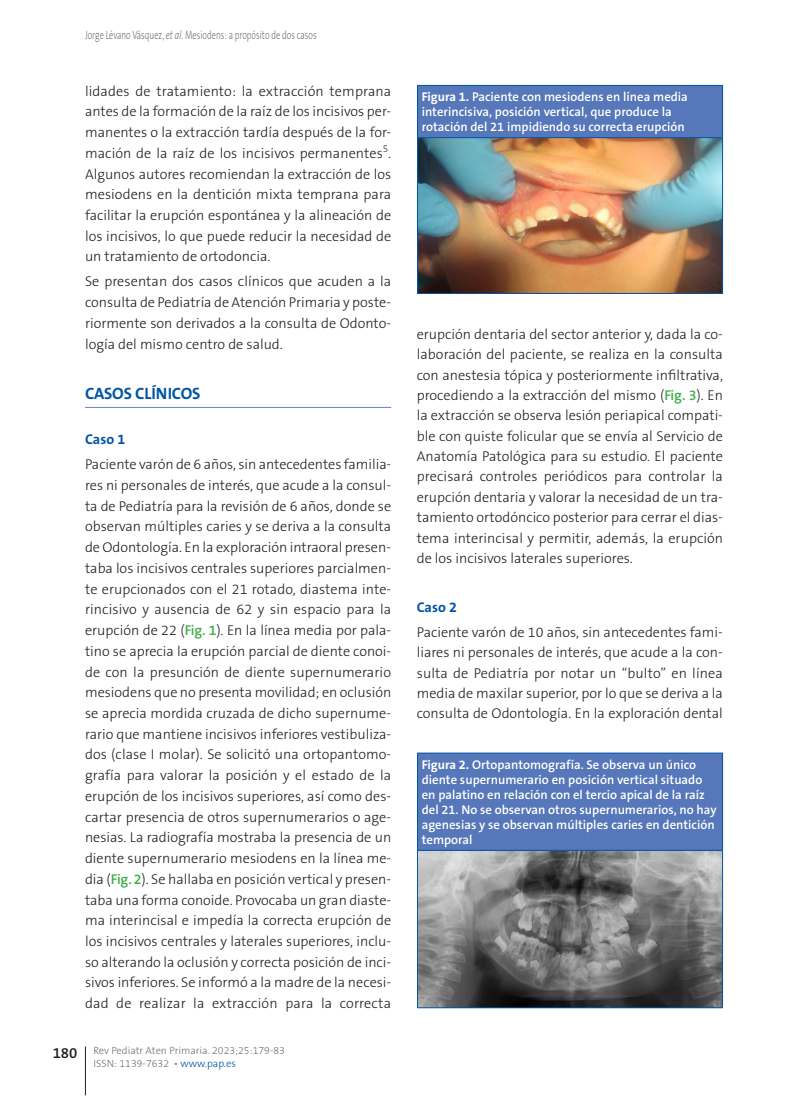
<style>
.page{position:relative;width:808px;height:1106px;background:#fff}
.page>*{position:absolute;margin:0;border:0;box-sizing:border-box;transform-origin:0 0}
._01_LADILLO_1{font:700 16.5px "The Sans B Plus W7";letter-spacing:-.01em;color:#0155a5}
.t1{font:600 15px "The Sans B Plus W6";color:#231f20}
.t2{font:300 14.25px/20.7px "The Sans B Plus W3";color:#231f20;text-align:justify}
._01_LADILLO_2{font:700 14.25px "The Sans B Plus W7";color:#0155a5}
.titulo_tabla{font:600 12.75px/15px "The Sans B Plus W6";color:#fff}
.t3{font:300 12px "The Sans B Plus W3";color:#6a747b;scale:.7 1}
.t4{font:300 10.5px "The Sans B Plus W3";color:#6a747b}
.s1{font-style:italic}
.s2{font-family:"The Sans B Plus W6";font-weight:600;color:#40ae49}
.s3{color:#0155a5}
.s4{font-family:"The Sans B Plus W7";font-weight:700}
</style>
<div class="page">
<hr style="left:85px;top:1046px;width:1px;height:49px;background:#231f20">
<hr style="left:85px;top:407px;width:306px;height:1px;background:#6c84c1">
<img style="left:418px;top:138px;width:304px;height:155px">
<div style="left:417px;top:85px;width:305px;height:53px;background:#5677b9"></div>
<hr style="left:417px;top:86px;width:1px;height:51px;background:#0155a5">
<hr style="left:722px;top:86px;width:1px;height:51px;background:#0155a5">
<hr style="left:417px;top:85px;width:306px;height:1px;background:#0155a5">
<hr style="left:417px;top:138px;width:1px;height:155px;background:#0155a5">
<hr style="left:722px;top:138px;width:1px;height:155px;background:#0155a5">
<hr style="left:417px;top:137px;width:306px;height:1px;background:#0155a5">
<hr style="left:417px;top:293px;width:306px;height:1px;background:#0155a5">
<img style="left:418px;top:851px;width:304px;height:156px">
<div style="left:417px;top:753px;width:305px;height:97px;background:#5677b9"></div>
<hr style="left:417px;top:753px;width:1px;height:97px;background:#0155a5">
<hr style="left:722px;top:753px;width:1px;height:97px;background:#0155a5">
<hr style="left:417px;top:752px;width:306px;height:1px;background:#0155a5">
<hr style="left:417px;top:850px;width:1px;height:157px;background:#0155a5">
<hr style="left:722px;top:850px;width:1px;height:157px;background:#0155a5">
<hr style="left:417px;top:850px;width:306px;height:1px;background:#0155a5">
<hr style="left:417px;top:1007px;width:306px;height:1px;background:#0155a5">
<p class="t3" style="left:85px;top:27px;width:332px">Jorge Lévano Vásquez, <span class="s1">et al</span>. Mesiodens: a propósito de dos casos</p>
<p class="t2" style="left:85px;top:81px;width:308px">lidades de tratamiento: la extracción temprana antes de la formación de la raíz de los incisivos per&shy;manentes o la extracción tardía después de la for&shy;mación de la raíz de los incisivos permanentes<sup>5</sup>.<br>Algunos autores recomiendan la extracción de los mesiodens en la dentición mixta temprana para facilitar la erupción espontánea y la alineación de los incisivos, lo que puede reducir la necesidad de un tratamiento de ortodoncia.</p>
<p class="t2" style="left:85px;top:271px;width:308px">Se presentan dos casos clínicos que acuden a la consulta de Pediatría de Atención Primaria y poste&shy;riormente son derivados a la consulta de Odonto&shy;logía del mismo centro de salud.</p>
<p class="_01_LADILLO_1" style="left:85px;top:382px;width:117px">CASOS CLÍNICOS</p>
<p class="_01_LADILLO_2" style="left:85px;top:430px;width:42px">Caso 1</p>
<p class="t2" style="left:85px;top:454px;width:308px">Paciente varón de 6 años, sin antecedentes familia&shy;res ni personales de interés, que acude a la consul&shy;ta de Pediatría para la revisión de 6 años, donde se observan múltiples caries y se deriva a la consulta de Odontología. En la exploración intraoral presen&shy;taba los incisivos centrales superiores parcialmen&shy;te erupcionados con el 21 rotado, diastema inte&shy;rincisivo y ausencia de 62 y sin espacio para la erupción de 22 (<span class="s2">Fig. 1</span>). En la línea media por pala&shy;tino se aprecia la erupción parcial de diente conoi&shy;de con la presunción de diente supernumerario mesiodens que no presenta movilidad; en oclusión se aprecia mordida cruzada de dicho supernume&shy;rario que mantiene incisivos inferiores vestibuliza&shy;dos (clase I molar). Se solicitó una ortopantomo&shy;grafía para valorar la posición y el estado de la erupción de los incisivos superiores, así como des&shy;cartar presencia de otros supernumerarios o age&shy;nesias. La radiografía mostraba la presencia de un diente supernumerario mesiodens en la línea me&shy;dia (<span class="s2">Fig. 2</span>). Se hallaba en posición vertical y presen&shy;taba una forma conoide. Provocaba un gran diaste&shy;ma interincisal e impedía la correcta erupción de los incisivos centrales y laterales superiores, inclu&shy;so alterando la oclusión y correcta posición de inci&shy;sivos inferiores. Se informó a la madre de la necesi&shy;dad de realizar la extracción para la correcta</p>
<p class="t1" style="left:53px;top:1042px;width:26px">180</p>
<p class="t4" style="left:94px;top:1043px;width:193px">Rev Pediatr Aten Primaria. 2023;25:179-83</p>
<p class="t4" style="left:94px;top:1057px;width:144px">ISSN: 1139-7632 • <span class="s3">www.pap.es</span></p>
<p class="titulo_tabla" style="left:422px;top:89px;width:268px"><span class="s4">Figura 1.</span> Paciente con mesiodens en línea media interincisiva, posición vertical, que produce la rotación del 21 impidiendo su correcta erupción</p>
<p class="t2" style="left:417px;top:324px;width:308px">erupción dentaria del sector anterior y, dada la co&shy;laboración del paciente, se realiza en la consulta con anestesia tópica y posteriormente infiltrativa, procediendo a la extracción del mismo (<span class="s2">Fig. 3</span>). En la extracción se observa lesión periapical compati&shy;ble con quiste folicular que se envía al Servicio de Anatomía Patológica para su estudio. El paciente precisará controles periódicos para controlar la erupción dentaria y valorar la necesidad de un tra&shy;tamiento ortodóncico posterior para cerrar el dias&shy;tema interincisal y permitir, además, la erupción de los incisivos laterales superiores.</p>
<p class="_01_LADILLO_2" style="left:417px;top:598px;width:42px">Caso 2</p>
<p class="t2" style="left:417px;top:622px;width:308px">Paciente varón de 10 años, sin antecedentes fami&shy;liares ni personales de interés, que acude a la con&shy;sulta de Pediatría por notar un “bulto” en línea media de maxilar superior, por lo que se deriva a la consulta de Odontología. En la exploración dental</p>
<p class="titulo_tabla" style="left:422px;top:757px;width:296px"><span class="s4">Figura 2.</span> Ortopantomografía. Se observa un único diente supernumerario en posición vertical situado en palatino en relación con el tercio apical de la raíz del 21. No se observan otros supernumerarios, no hay agenesias y se observan múltiples caries en dentición temporal</p>
</div>
